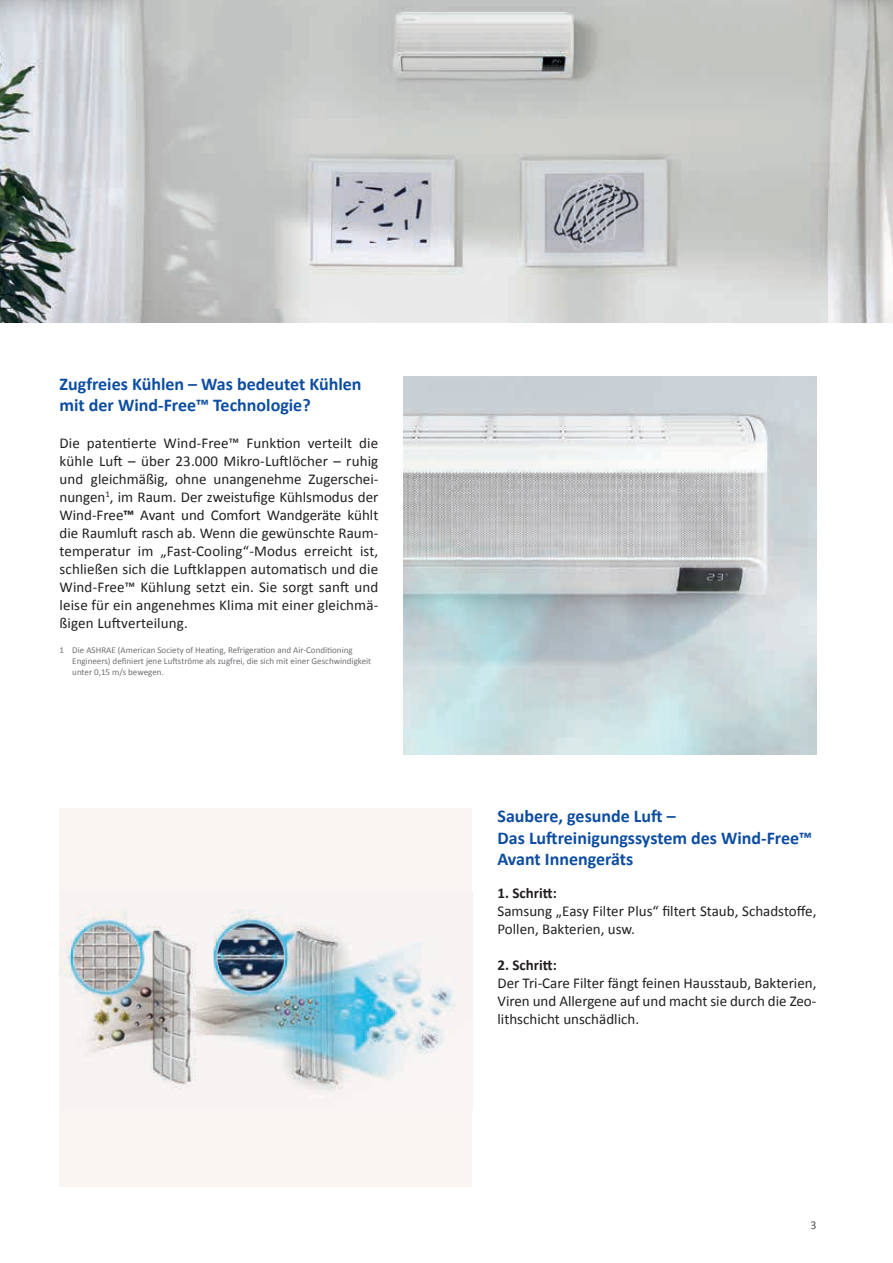
<style>
.page{position:relative;width:893px;height:1263px;background:#fff}
.page>*{position:absolute;margin:0;border:0;box-sizing:border-box;transform-origin:0 0}
.t1{font:700 18px/21.6px "Calibri";color:#0d4da1}
.t2{font:15px/18px "Calibri";color:#231f20;text-align:justify}
.t3{font:700 15px "Calibri";color:#231f20}
.t4{font:12px "Calibri";color:#4d5156}
.t5{font:9px/10.8px "Calibri";color:#6d7074}
.s1{font-weight:700}
</style>
<div class="page">
<div style="left:60px;top:808px;width:412px;height:378px;background:#f8f5f3"></div>
<img style="left:60px;top:908px;width:396px;height:183px">
<img style="left:404px;top:376px;width:412px;height:378px">
<img style="left:0;top:0;width:893px;height:322px">
<p class="t1" style="left:60px;top:373px;width:304px">Zugfreies Kühlen – Was bedeutet Kühlen mit der Wind-Free™ Technologie?</p>
<p class="t2" style="left:60px;top:434px;width:320px">Die patentierte Wind-Free™ Funktion verteilt die kühle Luft – über 23.000 Mikro-Luftlöcher – ruhig und gleichmäßig, ohne unangenehme Zugerschei&shy;nungen<sup>1</sup>, im Raum. Der zweistufige Kühlsmodus der Wind-Free<span class="s1">™</span> Avant und Comfort Wandgeräte kühlt die Raumluft rasch ab. Wenn die gewünschte Raum&shy;temperatur im „Fast-Cooling“-Modus erreicht ist, schließen sich die Luftklappen automatisch und die Wind-Free™ Kühlung setzt ein. Sie sorgt sanft und leise für ein angenehmes Klima mit einer gleichmä&shy;ßigen Luftverteilung.</p>
<p class="t5" style="left:72px;top:645px;width:300px;text-indent:-13px">1 Die ASHRAE (American Society of Heating, Refrigeration and Air-Conditioning<br>Engineers) definiert jene Luftströme als zugfrei, die sich mit einer Geschwindigkeit unter 0,15 m/s bewegen.</p>
<p class="t1" style="left:497px;top:805px;width:316px">Saubere, gesunde Luft –<br>Das Luftreinigungssystem des Wind-Free™<br>Avant Innengeräts</p>
<p class="t3" style="left:497px;top:884px;width:61px">1. Schritt:</p>
<p class="t2" style="left:497px;top:902px;width:320px">Samsung „Easy Filter Plus“ filtert Staub, Schadstoffe,<br>Pollen, Bakterien, usw.</p>
<p class="t3" style="left:497px;top:956px;width:61px">2. Schritt:</p>
<p class="t2" style="left:497px;top:974px;width:320px">Der Tri-Care Filter fängt feinen Hausstaub, Bakterien, Viren und Allergene auf und macht sie durch die Zeo&shy;lithschicht unschädlich.</p>
<p class="t4" style="left:810px;top:1217px;width:8px">3</p>
</div>
